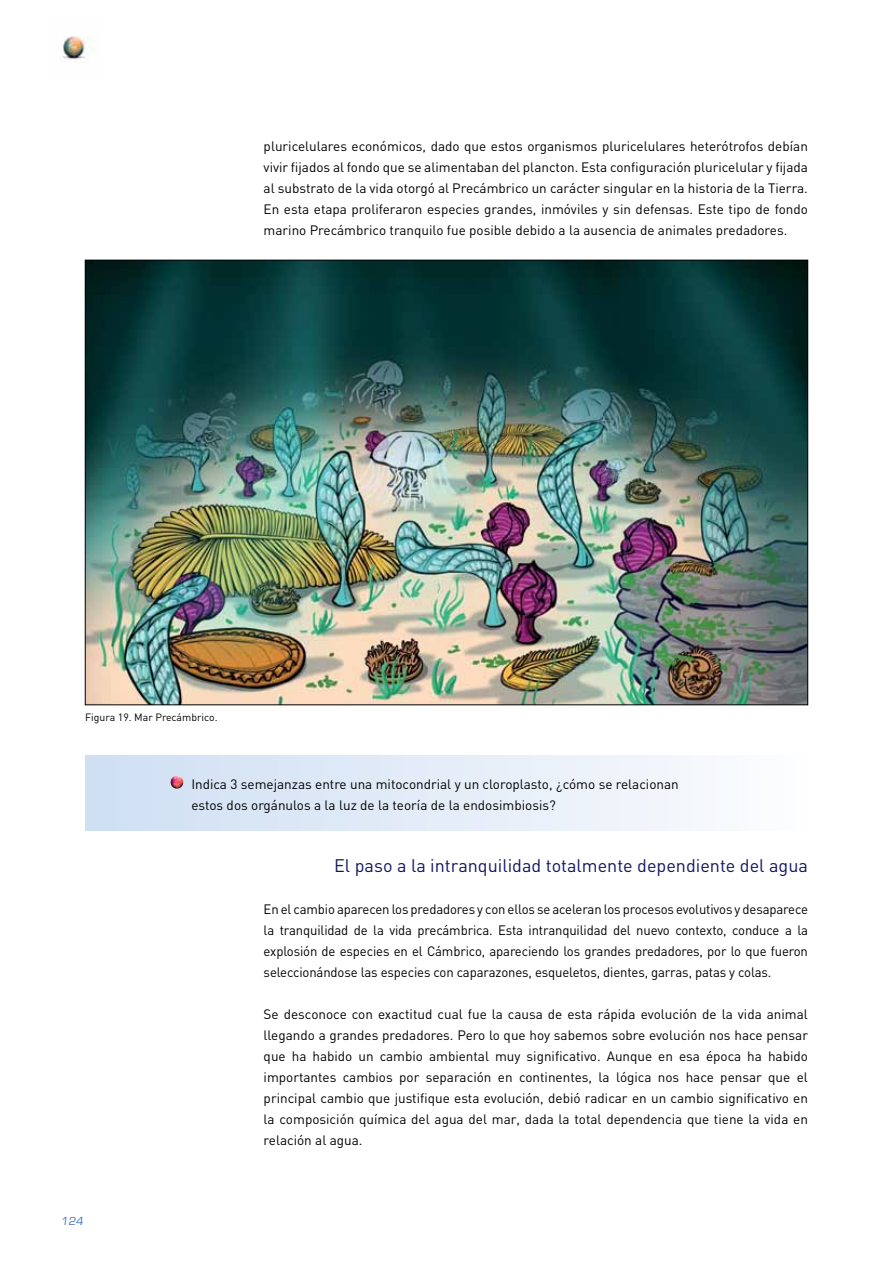
<style>
.page{position:relative;width:893px;height:1263px;background:#fff}
.page>*{position:absolute;margin:0;border:0;box-sizing:border-box;transform-origin:0 0}
.t1{font:18px "DIN";color:#11175e}
.t2{font:13.5px/21px "DIN";color:#000;text-align:justify}
.t3{font:12px "Eurostile";color:#3b73b9}
.t4{font:10.5px "DIN";color:#000}
</style>
<div class="page">
<img style="left:63px;top:36px;width:31px;height:24px">
<img style="left:87px;top:262px;width:719px;height:441px">
<div style="left:85px;top:755px;width:723px;height:75px;background:linear-gradient(to right,#cedff3,#fcfcfe)"></div>
<svg style="left:171px;top:776px;width:13px;height:13px"></svg>
<p class="t2" style="left:264px;top:136px;width:546px">pluricelulares económicos, dado que estos organismos pluricelulares heterótrofos debían vivir fijados al fondo que se alimentaban del plancton. Esta configuración pluricelular y fijada al substrato de la vida otorgó al Precámbrico un carácter singular en la historia de la Tierra.<br>En esta etapa proliferaron especies grandes, inmóviles y sin defensas. Este tipo de fondo marino Precámbrico tranquilo fue posible debido a la ausencia de animales predadores.</p>
<p class="t4" style="left:85px;top:710px;width:134px">Figura 19. Mar Precámbrico.</p>
<p class="t2" style="left:191px;top:773px;width:489px">Indica 3 semejanzas entre una mitocondrial y un cloroplasto, ¿cómo se relacionan estos dos orgánulos a la luz de la teoría de la endosimbiosis?</p>
<p class="t3" style="left:61px;top:1214px;width:25px">124</p>
<h1 class="t1" style="left:334px;top:854px;width:475px">El paso a la intranquilidad totalmente dependiente del agua</h1>
<p class="t2" style="left:264px;top:898px;width:546px">En el cambio aparecen los predadores y con ellos se aceleran los procesos evolutivos y desaparece la tranquilidad de la vida precámbrica. Esta intranquilidad del nuevo contexto, conduce a la explosión de especies en el Cámbrico, apareciendo los grandes predadores, por lo que fueron seleccionándose las especies con caparazones, esqueletos, dientes, garras, patas y colas.</p>
<p class="t2" style="left:264px;top:1003px;width:546px">Se desconoce con exactitud cual fue la causa de esta rápida evolución de la vida animal llegando a grandes predadores. Pero lo que hoy sabemos sobre evolución nos hace pensar que ha habido un cambio ambiental muy significativo. Aunque en esa época ha habido importantes cambios por separación en continentes, la lógica nos hace pensar que el principal cambio que justifique esta evolución, debió radicar en un cambio significativo en la composición química del agua del mar, dada la total dependencia que tiene la vida en relación al agua.</p>
</div>
